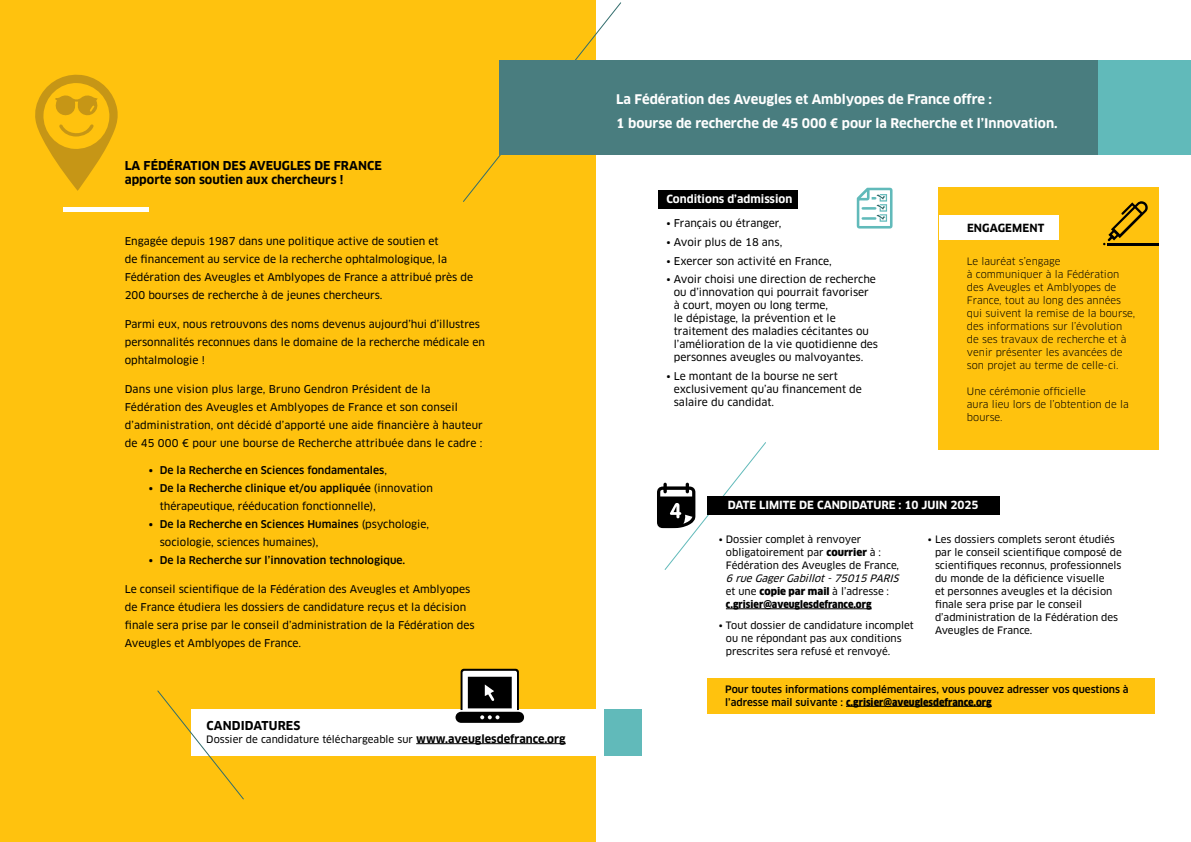
<style>
.page{position:relative;width:1191px;height:842px;background:#fff}
.page>*{position:absolute;margin:0;border:0;box-sizing:border-box;transform-origin:0 0}
.t1{font:700 13px/24.1px "Clan OT";color:#fff}
.t2{font:700 12px/14.4px "Clan OT";color:#000}
.t3{font:700 11px "Clan OT";color:#fff}
.t4{font:700 11px "Clan OT";letter-spacing:.01em;color:#000}
.t5{font:10.5px/18px "Clan OT News";color:#000}
.t6{font:500 10.5px "Clan OT";color:#000}
.t7{font:10px/13px "Clan OT News";color:#000}
.t8{font:10px/13px "Clan OT";color:#000}
.t9{font:500 10px/13px "Clan OT";color:#000}
.s1{font-family:"Clan OT News";font-weight:400}
.s2{font-family:"Clan OT";font-weight:500}
.s3{font-family:"Clan OT";font-weight:700;font-size:11px}
.s4{font-family:"Clan OT";font-weight:900}
.s5{font-style:italic}
.s6{font-family:"Clan OT";font-weight:900;font-stretch:condensed}
.s7{font-weight:900;font-stretch:condensed}
</style>
<div class="page">
<div style="left:0;top:0;width:595px;height:842px;background:#ffc20e"></div>
<div style="left:938px;top:187px;width:221px;height:262px;background:#ffc20e"></div>
<div style="left:595px;top:709px;width:47px;height:46px;background:#61baba"></div>
<div style="left:707px;top:678px;width:448px;height:36px;background:#ffc20e"></div>
<hr style="left:1107px;top:243px;width:52px;height:2px;background:#000">
<div style="left:63px;top:207px;width:85px;height:5px;background:#fff"></div>
<div style="left:191px;top:709px;width:412px;height:46px;background:#fff"></div>
<div style="left:938px;top:215px;width:120px;height:25px;background:#fff"></div>
<hr style="left:416px;top:743px;width:150px;height:1px;background:#000">
<hr style="left:726px;top:609px;width:145px;height:1px;background:#000">
<hr style="left:846px;top:706px;width:145px;height:1px;background:#000">
<svg style="left:35px;top:74px;width:83px;height:117px"></svg>
<svg style="left:463px;top:1px;width:159px;height:202px"></svg>
<svg style="left:157px;top:690px;width:88px;height:110px"></svg>
<svg style="left:455px;top:669px;width:69px;height:54px"></svg>
<div style="left:608px;top:60px;width:583px;height:95px;background:#61baba"></div>
<div style="left:499px;top:60px;width:598px;height:95px;background:#497d7f"></div>
<div style="left:658px;top:190px;width:139px;height:18px;background:#000"></div>
<svg style="left:856px;top:188px;width:36px;height:41px"></svg>
<svg style="left:657px;top:442px;width:110px;height:128px"></svg>
<div style="left:707px;top:496px;width:293px;height:18px;background:#000"></div>
<svg style="left:1103px;top:201px;width:45px;height:44px"></svg>
<h1 class="t2" style="left:125px;top:159px;width:259px">LA FÉDÉRATION DES AVEUGLES DE FRANCE apporte son soutien aux chercheurs !</h1>
<p class="t5" style="left:125px;top:232px;width:350px">Engagée depuis 1987 dans une politique active de soutien et<br>de fnancement au service de la recherche ophtalmologique, la Fédération des Aveugles et Amblyopes de France a attribué près de 200 bourses de recherche à de jeunes chercheurs.</p>
<p class="t5" style="left:125px;top:315px;width:362px">Parmi eux, nous retrouvons des noms devenus aujourd’hui d’illustres personnalités reconnues dans le domaine de la recherche médicale en ophtalmologie !</p>
<p class="t5" style="left:125px;top:380px;width:359px">Dans une vision plus large, Bruno Gendron Président de la Fédération des Aveugles et Amblyopes de France et son conseil d’administration, ont décidé d’apporté une aide fnancière à hauteur de 45 000 € pour une bourse de Recherche attribuée dans le cadre :</p>
<p class="t6" style="left:149px;top:464px;width:240px">• De la Recherche en Sciences fondamentales<span class="s1">,</span></p>
<p class="t5" style="left:160px;top:479px;width:275px;text-indent:-11px"><span class="s2">• De la Recherche clinique et/ou appliquée</span> (innovation thérapeutique, rééducation fonctionnelle),</p>
<p class="t5" style="left:160px;top:515px;width:271px;text-indent:-11px"><span class="s2">• De la Recherche en Sciences Humaines</span> (psychologie, sociologie, sciences humaines),</p>
<p class="t6" style="left:149px;top:554px;width:258px">• De la Recherche sur l’innovation technologique.</p>
<p class="t5" style="left:125px;top:580px;width:351px">Le conseil scientifque de la Fédération des Aveugles et Amblyopes de France étudiera les dossiers de candidature reçus et la décision fnale sera prise par le conseil d’administration de la Fédération des Aveugles et Amblyopes de France.</p>
<h2 class="t2" style="left:206px;top:718px;width:96px">CANDIDATURES</h2>
<p class="t7" style="left:206px;top:733px;width:361px">Dossier de candidature téléchargeable sur <span class="s3">www.aveuglesdefrance.org</span></p>
<h1 class="t1" style="left:616px;top:87px;width:443px">La Fédération des Aveugles et Amblyopes de France offre :<br>1 bourse de recherche de 45 000 € pour la Recherche et l’Innovation.</h1>
<h2 class="t3" style="left:666px;top:193px;width:127px">Conditions d’admission</h2>
<p class="t5" style="left:666px;top:215px;width:116px">• Français ou étranger,</p>
<p class="t5" style="left:666px;top:233px;width:117px">• Avoir plus de 18 ans,</p>
<p class="t5" style="left:666px;top:252px;width:167px">• Exercer son activité en France,</p>
<p class="t5" style="left:674px;top:273px;width:206px;line-height:13px;text-indent:-7px">• Avoir choisi une direction de recherche ou d’innovation qui pourrait favoriser<br>à court, moyen ou long terme,<br>le dépistage, la prévention et le traitement des maladies cécitantes ou l’amélioration de la vie quotidienne des personnes aveugles ou malvoyantes.</p>
<p class="t5" style="left:674px;top:370px;width:190px;line-height:13px;text-indent:-7px">• Le montant de la bourse ne sert exclusivement qu’au fnancement de salaire du candidat.</p>
<h3 class="t4" style="left:967px;top:221px;width:79px">ENGAGEMENT</h3>
<p class="t8" style="left:967px;top:255px;width:170px">Le lauréat s’engage<br>à communiquer à la Fédération des Aveugles et Amblyopes de<br>France, tout au long des années qui suivent la remise de la bourse, des informations sur l’évolution de ses travaux de recherche et à venir présenter les avancées de son projet au terme de celle-ci.</p>
<p class="t8" style="left:967px;top:385px;width:163px">Une cérémonie offcielle<br>aura lieu lors de l’obtention de la bourse.</p>
<h2 class="t3" style="left:727px;top:498px;width:252px">DATE LIMITE DE CANDIDATURE : 10 JUIN 2025</h2>
<p class="t7" style="left:726px;top:533px;width:177px;text-indent:-7px">• Dossier complet à renvoyer obligatoirement par <span class="s4">courrier</span> à :<br>Fédération des Aveugles de France, <span class="s5">6 rueGagerGabillot-75015 PARIS </span>et une <span class="s4">copie par mail</span> à l’adresse : <span class="s6">c.grisier@aveuglesdefrance.org</span></p>
<p class="t7" style="left:726px;top:619px;width:189px;text-indent:-7px">• Tout dossier de candidature incomplet ou ne répondant pas aux conditions prescrites sera refusé et renvoyé.</p>
<p class="t7" style="left:935px;top:533px;width:188px;text-indent:-7px">• Les dossiers complets seront étudiés par le conseil scientifque composé de scientifques reconnus, professionnels du monde de la défcience visuelle<br>et personnes aveugles et la décision fnale sera prise par le conseil d’administration de la Fédération des Aveugles de France.</p>
<p class="t9" style="left:725px;top:682px;width:405px">Pour toutes informations complémentaires, vous pouvez adresser vos questions à l’adresse mail suivante : <span class="s7">c.grisier@aveuglesdefrance.org</span></p>
</div>
